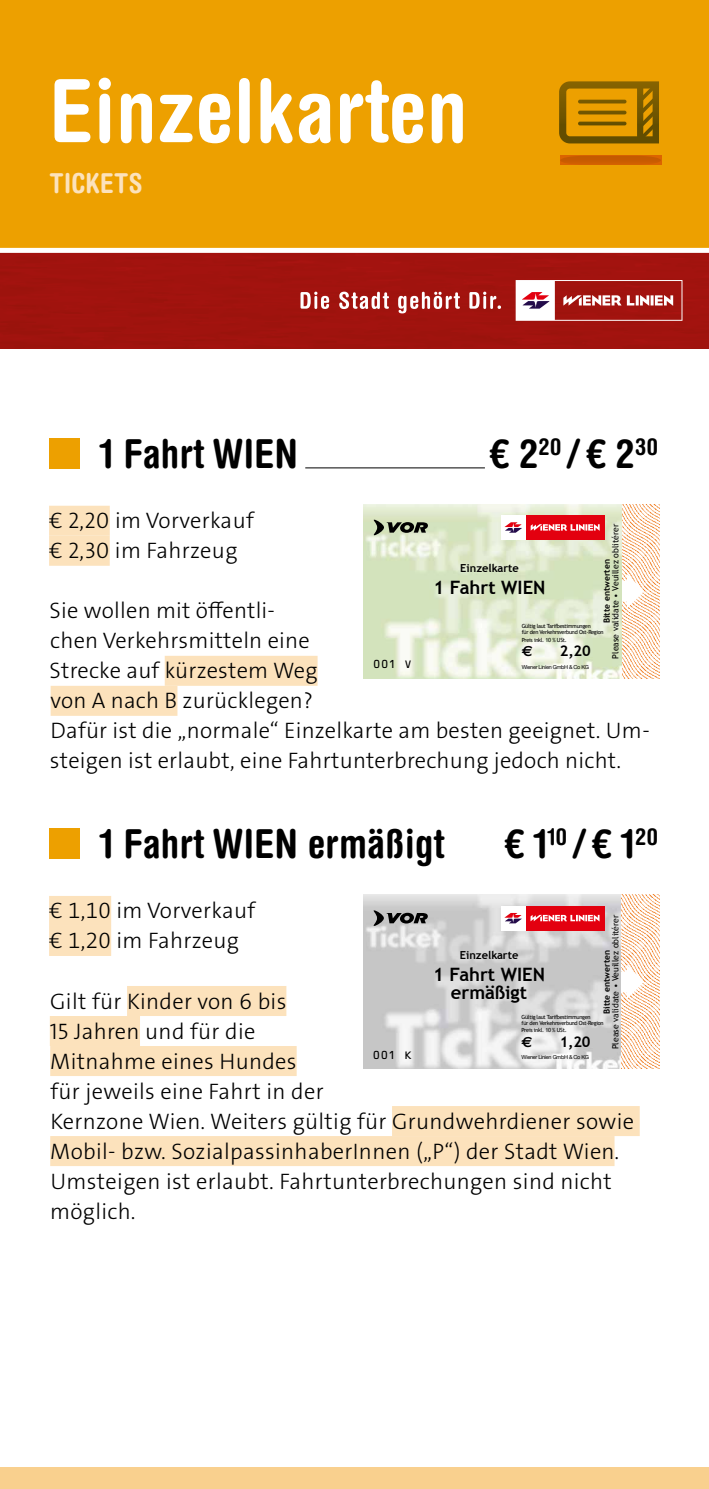
<style>
.page{position:relative;width:709px;height:1489px;background:#fff}
.page>*{position:absolute;margin:0;border:0;box-sizing:border-box;transform-origin:0 0}
.t1{font:700 condensed 87.5px "Helvetica Rounded LT Std";letter-spacing:.01em;color:#fff}
.t2{font:700 condensed 40px "Helvetica Rounded LT Std";letter-spacing:.01em;color:#000}
.t3{font:700 condensed 27.5px "Helvetica Rounded LT Std";letter-spacing:.01em;color:#fce2bc}
.t4{font:22.5px/30px "The Sans LP3 Lig";letter-spacing:.015em;color:#000}
.t5{font:700 18.5px/18.5px "Trebuchet MS";color:#000;text-align:center}
.t6{font:700 14.75px "Trebuchet MS";color:#000}
.t7{font:700 14.75px "Euro Sans";color:#000}
.t8{font:700 11px "Trebuchet MS";color:#000}
.t9{font:11px "OCRB Std";color:#000}
.t10{font:11px "OCRB";color:#000}
.t11{font:8.5px "Trebuchet MS";color:#000}
.t12{font:700 8.5px "Trebuchet MS";color:#000}
.t13{font:5.75px/6.2px "Trebuchet MS";letter-spacing:-.05em;color:#000}
.t14{font:5.5px "Helvetica Neue LT";letter-spacing:-.05em;color:#000}
</style>
<div class="page">
<div style="left:0;top:1467px;width:709px;height:21px;background:#f9d08e"></div>
<div style="left:0;top:0;width:709px;height:257px;background:#eda000"></div>
<div style="left:0;top:253px;width:709px;height:95px;background:#a0130e"></div>
<div style="left:0;top:248px;width:709px;height:5px;background:#fff"></div>
<svg style="left:300px;top:292px;width:29px;height:17px"></svg>
<svg style="left:339px;top:292px;width:50px;height:17px"></svg>
<svg style="left:398px;top:292px;width:62px;height:21px"></svg>
<svg style="left:469px;top:292px;width:32px;height:17px"></svg>
<svg style="left:515px;top:280px;width:167px;height:41px"></svg>
<svg style="left:559px;top:81px;width:103px;height:84px"></svg>
<div style="left:50px;top:438px;width:30px;height:30px;background:#eda000"></div>
<div style="left:49px;top:505px;width:61px;height:30px;background:#fce2bc"></div>
<div style="left:49px;top:535px;width:61px;height:30px;background:#fce2bc"></div>
<div style="left:165px;top:655px;width:152px;height:30px;background:#fce2bc"></div>
<div style="left:51px;top:685px;width:126px;height:30px;background:#fce2bc"></div>
<div style="left:50px;top:828px;width:30px;height:30px;background:#eda000"></div>
<div style="left:49px;top:895px;width:62px;height:30px;background:#fce2bc"></div>
<div style="left:49px;top:925px;width:62px;height:30px;background:#fce2bc"></div>
<div style="left:127px;top:985px;width:159px;height:30px;background:#fce2bc"></div>
<div style="left:50px;top:1015px;width:90px;height:30px;background:#fce2bc"></div>
<div style="left:50px;top:1045px;width:247px;height:30px;background:#fce2bc"></div>
<div style="left:392px;top:1105px;width:247px;height:30px;background:#fce2bc"></div>
<div style="left:50px;top:1135px;width:564px;height:30px;background:#fce2bc"></div>
<hr style="left:305px;top:467px;width:180px;height:1px;background:#000">
<img style="left:363px;top:504px;width:296px;height:174px">
<svg style="left:621px;top:574px;width:23px;height:34px"></svg>
<div style="left:525px;top:515px;width:80px;height:24px;background:#e3000f"></div>
<div style="left:501px;top:515px;width:24px;height:24px;background:#fff"></div>
<svg style="left:530px;top:524px;width:69px;height:7px"></svg>
<svg style="left:504px;top:522px;width:18px;height:10px"></svg>
<svg style="left:372px;top:519px;width:56px;height:16px"></svg>
<img style="left:363px;top:894px;width:296px;height:174px">
<svg style="left:621px;top:964px;width:23px;height:35px"></svg>
<div style="left:525px;top:905px;width:80px;height:25px;background:#e3000f"></div>
<div style="left:501px;top:905px;width:24px;height:25px;background:#fff"></div>
<svg style="left:530px;top:914px;width:69px;height:7px"></svg>
<svg style="left:504px;top:913px;width:18px;height:10px"></svg>
<svg style="left:372px;top:910px;width:56px;height:15px"></svg>
<h1 class="t1" style="left:50px;top:58px;width:419px">Einzelkarten</h1>
<p class="t3" style="left:50px;top:166px;width:94px">TICKETS</p>
<h2 class="t2" style="left:100px;top:429px;width:199px">1 Fahrt WIEN</h2>
<h2 class="t2" style="left:489px;top:429px;width:170px">€ 2<sup>20</sup> / € 2<sup>30</sup></h2>
<p class="t4" style="left:49px;top:506px;width:206px">€ 2,20 im Vorverkauf € 2,30 im Fahrzeug</p>
<p class="t4" style="left:50px;top:596px;width:601px">Sie wollen mit öffentli-<br>chen Verkehrsmitteln eine<br>Strecke auf kürzestem Weg<br>von A nach B zurücklegen?<br>Dafür ist die „normale“ Einzelkarte am besten geeignet. Um&shy;steigen ist erlaubt, eine Fahrtunterbrechung jedoch nicht.</p>
<p class="t11" style="left:610px;top:658px;width:136px;rotate:-90deg">Please validate • Veuillez oblitérer</p>
<p class="t12" style="left:601px;top:623px;width:66px;rotate:-90deg">Bitte entwerten</p>
<p class="t8" style="left:460px;top:560px;width:60px">Einzelkarte</p>
<p class="t5" style="left:433px;top:577px;width:113px">1 Fahrt WIEN</p>
<p class="t13" style="left:522px;top:623px;width:83px">Gültig laut Tarifbestimmungen<br>für den Verkehrsverbund Ost-Region</p>
<p class="t13" style="left:522px;top:636px;width:47px">Preis inkl. 10 % USt.</p>
<p class="t7" style="left:521px;top:642px;width:13px">E</p>
<p class="t6" style="left:560px;top:641px;width:32px">2,20</p>
<p class="t9" style="left:373px;top:658px;width:41px">001 V</p>
<p class="t14" style="left:521px;top:663px;width:69px">Wiener Linien GmbH &amp; Co KG</p>
<h2 class="t2" style="left:100px;top:819px;width:346px">1 Fahrt WIEN ermäßigt</h2>
<h2 class="t2" style="left:504px;top:819px;width:155px">€ 1<sup>10</sup> / € 1<sup>20</sup></h2>
<p class="t4" style="left:49px;top:896px;width:208px">€ 1,10 im Vorverkauf € 1,20 im Fahrzeug</p>
<p class="t4" style="left:50px;top:986px;width:586px">Gilt für Kinder von 6 bis<br>15 Jahren und für die<br>Mitnahme eines Hundes<br>für jeweils eine Fahrt in der<br>Kernzone Wien. Weiters gültig für Grundwehrdiener sowie Mobil- bzw. SozialpassinhaberInnen („P“) der Stadt Wien.<br>Umsteigen ist erlaubt. Fahrtunterbrechungen sind nicht möglich.</p>
<p class="t11" style="left:610px;top:1049px;width:136px;rotate:-90deg">Please validate • Veuillez oblitérer</p>
<p class="t12" style="left:601px;top:1013px;width:66px;rotate:-90deg">Bitte entwerten</p>
<p class="t8" style="left:460px;top:947px;width:60px">Einzelkarte</p>
<p class="t5" style="left:433px;top:964px;width:113px">1 Fahrt WIEN ermäßigt</p>
<p class="t13" style="left:521px;top:1013px;width:83px">Gültig laut Tarifbestimmungen<br>für den Verkehrsverbund Ost-Region</p>
<p class="t13" style="left:521px;top:1027px;width:47px">Preis inkl. 10 % USt.</p>
<p class="t7" style="left:521px;top:1032px;width:13px">E</p>
<p class="t6" style="left:560px;top:1032px;width:32px">1,20</p>
<p class="t10" style="left:372px;top:1049px;width:41px">001 K</p>
<p class="t14" style="left:521px;top:1054px;width:69px">Wiener Linien GmbH &amp; Co KG</p>
</div>
